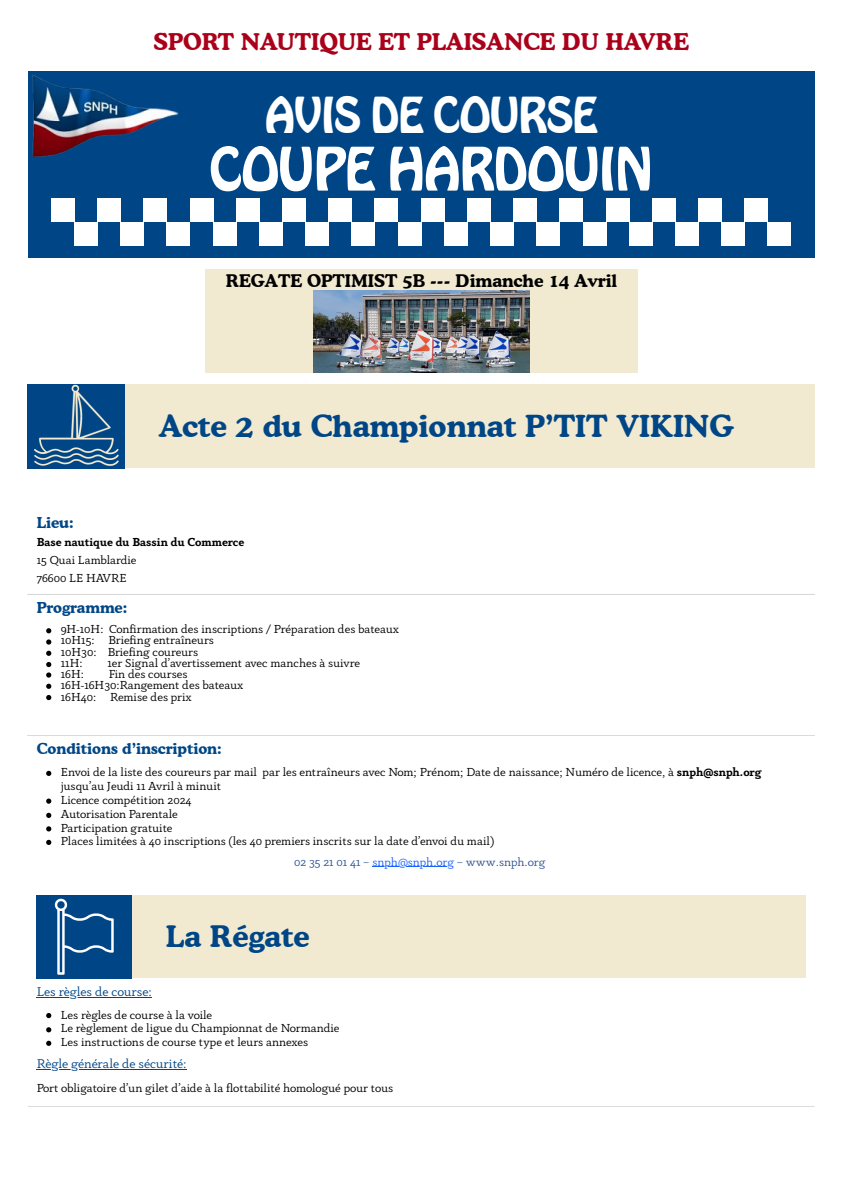
<style>
.page{position:relative;width:842px;height:1190px;background:#fff}
.page>*{position:absolute;margin:0;border:0;box-sizing:border-box;transform-origin:0 0}
.t1{font:57.6px "Hobo BT";letter-spacing:-.055em;color:#fff}
.t2{font:47.5px "Hobo BT";letter-spacing:-.055em;color:#fff}
.t3{font:700 30.3px "Cooper BT";color:#004686}
.t4{font:700 29.6px "Cooper BT";color:#004686}
.t5{font:700 23px "Cooper BT";color:#ab001a}
.t6{font:700 17.3px "Cooper BT";color:#000}
.t7{font:700 15px "Cooper BT";color:#004686}
.t8{font:13px "Anaphora";color:#004686}
.t9{font:12px/14.2px "Anaphora";color:#000}
.t10{font:12px "Anaphora";color:#2f5496}
.t11{font:700 12px "Anaphora";color:#000}
.s1{font-weight:700}
.s2{color:#1a62ff}
</style>
<div class="page">
<div style="left:28px;top:71px;width:787px;height:186px;background:#004686"></div>
<div style="left:51px;top:199px;width:23px;height:23px;background:#fff"></div>
<div style="left:74px;top:222px;width:24px;height:23px;background:#fff"></div>
<div style="left:98px;top:199px;width:23px;height:23px;background:#fff"></div>
<div style="left:121px;top:222px;width:23px;height:23px;background:#fff"></div>
<div style="left:144px;top:199px;width:23px;height:23px;background:#fff"></div>
<div style="left:167px;top:222px;width:23px;height:23px;background:#fff"></div>
<div style="left:190px;top:199px;width:23px;height:23px;background:#fff"></div>
<div style="left:213px;top:222px;width:23px;height:23px;background:#fff"></div>
<div style="left:236px;top:199px;width:23px;height:23px;background:#fff"></div>
<div style="left:259px;top:222px;width:23px;height:23px;background:#fff"></div>
<div style="left:282px;top:199px;width:24px;height:23px;background:#fff"></div>
<div style="left:306px;top:222px;width:23px;height:23px;background:#fff"></div>
<div style="left:329px;top:199px;width:23px;height:23px;background:#fff"></div>
<div style="left:352px;top:222px;width:23px;height:23px;background:#fff"></div>
<div style="left:375px;top:199px;width:23px;height:23px;background:#fff"></div>
<div style="left:398px;top:222px;width:23px;height:23px;background:#fff"></div>
<div style="left:421px;top:199px;width:23px;height:23px;background:#fff"></div>
<div style="left:444px;top:222px;width:23px;height:23px;background:#fff"></div>
<div style="left:467px;top:199px;width:23px;height:23px;background:#fff"></div>
<div style="left:490px;top:222px;width:24px;height:23px;background:#fff"></div>
<div style="left:514px;top:199px;width:23px;height:23px;background:#fff"></div>
<div style="left:537px;top:222px;width:23px;height:23px;background:#fff"></div>
<div style="left:560px;top:199px;width:23px;height:23px;background:#fff"></div>
<div style="left:583px;top:222px;width:23px;height:23px;background:#fff"></div>
<div style="left:606px;top:199px;width:23px;height:23px;background:#fff"></div>
<div style="left:629px;top:222px;width:23px;height:23px;background:#fff"></div>
<div style="left:652px;top:199px;width:23px;height:23px;background:#fff"></div>
<div style="left:675px;top:222px;width:23px;height:23px;background:#fff"></div>
<div style="left:698px;top:199px;width:24px;height:23px;background:#fff"></div>
<div style="left:722px;top:222px;width:23px;height:23px;background:#fff"></div>
<div style="left:745px;top:199px;width:23px;height:23px;background:#fff"></div>
<div style="left:768px;top:222px;width:23px;height:23px;background:#fff"></div>
<img style="left:32px;top:75px;width:147px;height:82px">
<div style="left:205px;top:269px;width:433px;height:104px;background:#f1ead1"></div>
<img style="left:314px;top:290px;width:215px;height:83px">
<div style="left:28px;top:385px;width:787px;height:83px;background:#f1ead1"></div>
<div style="left:28px;top:385px;width:97px;height:83px;background:#004686"></div>
<svg style="left:34px;top:385px;width:85px;height:81px"></svg>
<svg style="left:46px;top:628px;width:5px;height:5px"></svg>
<svg style="left:46px;top:639px;width:5px;height:6px"></svg>
<svg style="left:46px;top:651px;width:5px;height:5px"></svg>
<svg style="left:46px;top:662px;width:5px;height:16px"></svg>
<svg style="left:46px;top:684px;width:5px;height:5px"></svg>
<svg style="left:46px;top:695px;width:5px;height:5px"></svg>
<hr style="left:372px;top:866px;width:82px;height:1px;background:#1a62ff">
<svg style="left:46px;top:771px;width:5px;height:5px"></svg>
<svg style="left:46px;top:799px;width:5px;height:5px"></svg>
<svg style="left:46px;top:813px;width:5px;height:5px"></svg>
<svg style="left:46px;top:826px;width:5px;height:5px"></svg>
<svg style="left:46px;top:840px;width:5px;height:5px"></svg>
<hr style="left:28px;top:594px;width:787px;height:1px;background:#dbdbdb">
<hr style="left:28px;top:735px;width:787px;height:1px;background:#dbdbdb">
<hr style="left:37px;top:997px;width:115px;height:1px;background:#004686">
<hr style="left:37px;top:1069px;width:150px;height:1px;background:#004686">
<div style="left:37px;top:896px;width:769px;height:82px;background:#f1ead1"></div>
<div style="left:37px;top:896px;width:95px;height:82px;background:#004686"></div>
<svg style="left:55px;top:899px;width:59px;height:76px"></svg>
<svg style="left:46px;top:1013px;width:5px;height:5px"></svg>
<svg style="left:46px;top:1027px;width:5px;height:5px"></svg>
<svg style="left:46px;top:1041px;width:5px;height:5px"></svg>
<hr style="left:28px;top:1106px;width:787px;height:1px;background:#dbdbdb">
<p class="t5" style="left:154px;top:28px;width:537px">SPORT NAUTIQUE ET PLAISANCE DU HAVRE</p>
<p class="t2" style="left:265px;top:87px;width:335px">AVIS DE COURSE</p>
<p class="t1" style="left:209px;top:134px;width:448px">COUPE HARDOUIN</p>
<p class="t6" style="left:226px;top:270px;width:393px">REGATE OPTIMIST 5B --- Dimanche 14 Avril</p>
<p class="t3" style="left:159px;top:407px;width:576px">Acte 2 du Championnat P’TIT VIKING</p>
<h1 class="t7" style="left:37px;top:513px;width:39px">Lieu:</h1>
<h2 class="t11" style="left:37px;top:537px;width:209px">Base nautique du Bassin du Commerce</h2>
<p class="t9" style="left:37px;top:554px;width:101px">15 Quai Lamblardie</p>
<p class="t9" style="left:37px;top:572px;width:91px">76600 LE HAVRE</p>
<h1 class="t7" style="left:37px;top:598px;width:92px">Programme:</h1>
<p class="t9" style="left:61px;top:623px;width:340px">9H-10H: Confirmation des inscriptions / Préparation des bateaux</p>
<p class="t9" style="left:61px;top:634px;width:155px">10H15: Briefing entraîneurs</p>
<p class="t9" style="left:61px;top:645px;width:139px">10H30: Briefing coureurs</p>
<p class="t9" style="left:61px;top:657px;width:23px">11H:</p>
<p class="t9" style="left:107px;top:657px;width:254px">1er Signal d’avertissement avec manches à suivre</p>
<p class="t9" style="left:61px;top:668px;width:25px">16H:</p>
<p class="t9" style="left:109px;top:668px;width:80px">Fin des courses</p>
<p class="t9" style="left:61px;top:679px;width:184px">16H-16H30:Rangement des bateaux</p>
<p class="t9" style="left:61px;top:690px;width:133px">16H40: Remise des prix</p>
<h1 class="t7" style="left:37px;top:739px;width:187px">Conditions d’inscription:</h1>
<p class="t9" style="left:61px;top:765px;width:703px">Envoi de la liste des coureurs par mail par les entraîneurs avec Nom; Prénom; Date de naissance; Numéro de licence, à <span class="s1">snph@snph.org </span>jusqu’au Jeudi 11 Avril à minuit</p>
<p class="t9" style="left:61px;top:794px;width:132px">Licence compétition 2024</p>
<p class="t9" style="left:61px;top:807px;width:119px">Autorisation Parentale</p>
<p class="t9" style="left:61px;top:822px;width:113px">Participation gratuite</p>
<p class="t9" style="left:61px;top:834px;width:435px">Places limitées à 40 inscriptions (les 40 premiers inscrits sur la date d’envoi du mail)</p>
<p class="t10" style="left:294px;top:857px;width:253px">02 35 21 01 41 – <span class="s2">snph@snph.org</span> – www.snph.org</p>
<h1 class="t8" style="left:37px;top:986px;width:117px">Les règles de course:</h1>
<p class="t4" style="left:166px;top:918px;width:145px">La Régate</p>
<p class="t9" style="left:61px;top:1008px;width:153px">Les règles de course à la voile</p>
<p class="t9" style="left:61px;top:1022px;width:280px">Le règlement de ligue du Championnat de Normandie</p>
<p class="t9" style="left:61px;top:1036px;width:249px">Les instructions de course type et leurs annexes</p>
<h1 class="t8" style="left:37px;top:1058px;width:152px">Règle générale de sécurité:</h1>
<p class="t9" style="left:37px;top:1082px;width:358px">Port obligatoire d’un gilet d’aide à la flottabilité homologué pour tous</p>
</div>
